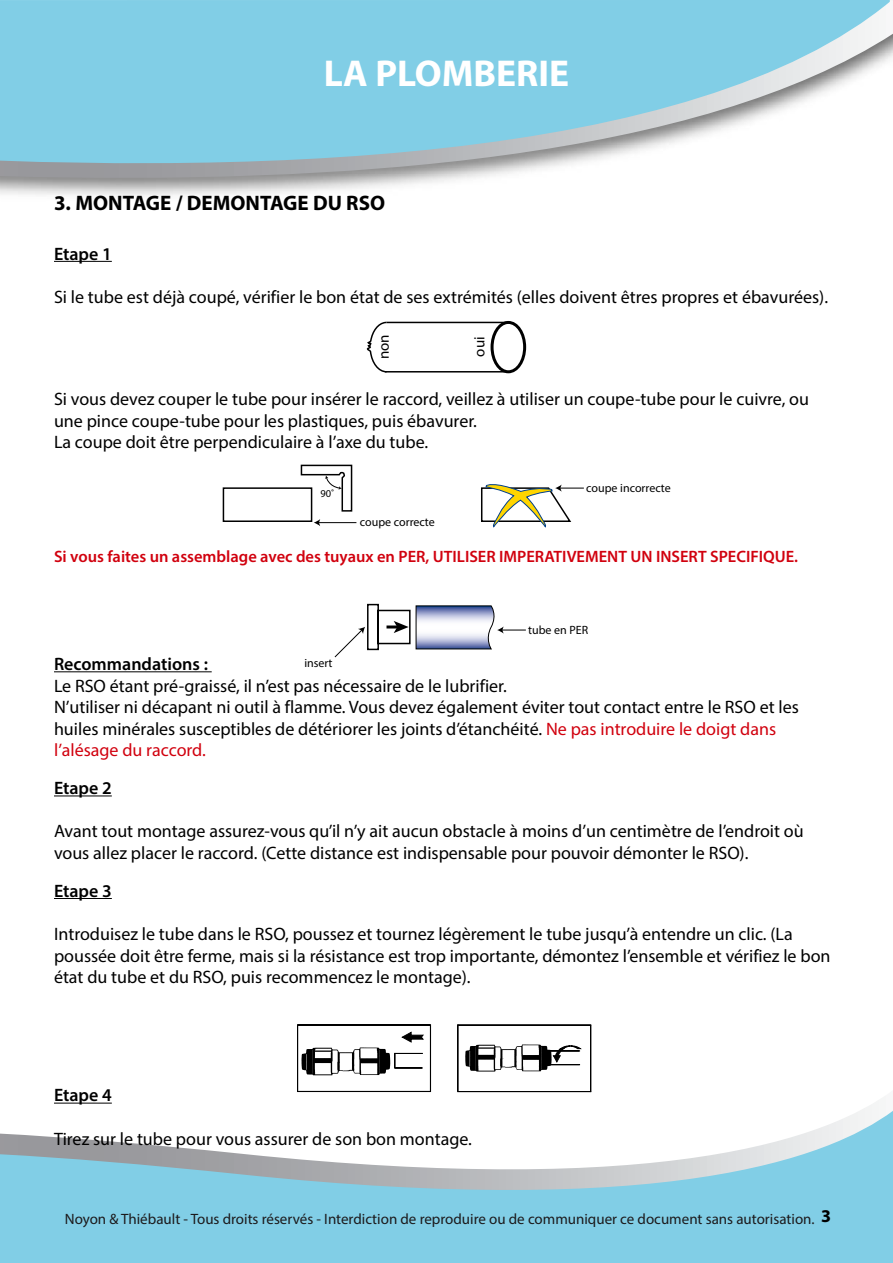
<style>
.page{position:relative;width:893px;height:1263px;background:#fff}
.page>*{position:absolute;margin:0;border:0;box-sizing:border-box;transform-origin:0 0}
.t1{font:700 37.5px "Myriad Pro";color:#fff}
.t2{font:700 21px "Myriad Pro";color:#000}
.t3{font:18px/21.6px "Myriad Pro";color:#000}
.t4{font:600 18px "Myriad Pro";color:#000}
.t5{font:600 16.5px "Myriad Pro";color:#d1010e}
.t6{font:15px "Myriad Pro";color:#1c1a1c}
.t7{font:15px "Myriad Pro";color:#000}
.t8{font:12px "Myriad Pro";color:#000}
.t9{font:10.5px "Myriad Pro";color:#000}
.s1{color:#d1010e}
.s2{font-weight:700;font-size:18px;color:#000}
</style>
<div class="page">
<svg style="left:0;top:1055px;width:893px;height:208px;fill:#81cee6"></svg>
<svg style="left:0;top:1090px;width:893px;height:128px"></svg>
<svg style="left:0;top:0;width:890px;height:324px"></svg>
<hr style="left:54px;top:261px;width:58px;height:1px;background:#000">
<hr style="left:54px;top:795px;width:58px;height:1px;background:#000">
<hr style="left:54px;top:898px;width:58px;height:1px;background:#000">
<hr style="left:54px;top:1103px;width:58px;height:1px;background:#000">
<svg style="left:364px;top:321px;width:24px;height:52px"></svg>
<svg style="left:489px;top:319px;width:39px;height:55px"></svg>
<hr style="left:387px;top:322px;width:121px;height:1px;background:#000">
<hr style="left:385px;top:371px;width:123px;height:1px;background:#000">
<svg style="left:222px;top:464px;width:362px;height:64px"></svg>
<svg style="left:334px;top:603px;width:192px;height:55px"></svg>
<hr style="left:54px;top:671px;width:158px;height:1px;background:#000">
<svg style="left:297px;top:1024px;width:134px;height:68px"></svg>
<svg style="left:457px;top:1024px;width:135px;height:68px"></svg>
<h1 class="t1" style="left:324px;top:49px;width:247px">LA PLOMBERIE</h1>
<p class="t2" style="left:54px;top:189px;width:333px">3. MONTAGE / DEMONTAGE DU RSO</p>
<p class="t4" style="left:54px;top:242px;width:59px">Etape 1</p>
<p class="t3" style="left:54px;top:286px;width:776px">Si le tube est déjà coupé, vérifier le bon état de ses extrémités (elles doivent êtres propres et ébavurées).</p>
<p class="t7" style="left:375px;top:359px;width:26px;rotate:-90deg">non</p>
<p class="t7" style="left:470px;top:357px;width:22px;rotate:-90deg">oui</p>
<p class="t3" style="left:54px;top:388px;width:757px">Si vous devez couper le tube pour insérer le raccord, veillez à utiliser un coupe-tube pour le cuivre, ou une pince coupe-tube pour les plastiques, puis ébavurer.<br>La coupe doit être perpendiculaire à l’axe du tube.</p>
<p class="t9" style="left:321px;top:487px;width:15px">90˚</p>
<p class="t8" style="left:360px;top:515px;width:77px">coupe correcte</p>
<p class="t8" style="left:586px;top:480px;width:86px">coupe incorrecte</p>
<p class="t5" style="left:54px;top:546px;width:746px">Si vous faites un assemblage avec des tuyaux en PER, UTILISER IMPERATIVEMENT UN INSERT SPECIFIQUE.</p>
<p class="t8" style="left:528px;top:622px;width:61px">tube en PER</p>
<p class="t4" style="left:54px;top:652px;width:155px">Recommandations :</p>
<p class="t3" style="left:54px;top:674px;width:746px">Le RSO étant pré-graissé, il n’est pas nécessaire de le lubrifier.<br>N’utiliser ni décapant ni outil à flamme. Vous devez également éviter tout contact entre le RSO et les huiles minérales susceptibles de détériorer les joints d’étanchéité. <span class="s1">Ne pas introduire le doigt dans l’alésage du raccord.</span></p>
<p class="t8" style="left:304px;top:656px;width:30px">insert</p>
<p class="t4" style="left:54px;top:777px;width:59px">Etape 2</p>
<p class="t3" style="left:54px;top:820px;width:751px">Avant tout montage assurez-vous qu’il n’y ait aucun obstacle à moins d’un centimètre de l’endroit où vous allez placer le raccord. (Cette distance est indispensable pour pouvoir démonter le RSO).</p>
<p class="t4" style="left:54px;top:879px;width:59px">Etape 3</p>
<p class="t3" style="left:54px;top:923px;width:778px">Introduisez le tube dans le RSO, poussez et tournez légèrement le tube jusqu’à entendre un clic. (La poussée doit être ferme, mais si la résistance est trop importante, démontez l’ensemble et vérifiez le bon état du tube et du RSO, puis recommencez le montage).</p>
<p class="t4" style="left:54px;top:1084px;width:59px">Etape 4</p>
<p class="t3" style="left:54px;top:1127px;width:419px">Tirez sur le tube pour vous assurer de son bon montage.</p>
<p class="t6" style="left:65px;top:1209px;width:768px">Noyon &amp; Thiébault - Tous droits réservés - Interdiction de reproduire ou de communiquer ce document sans autorisation. <span class="s2">3</span></p>
</div>
